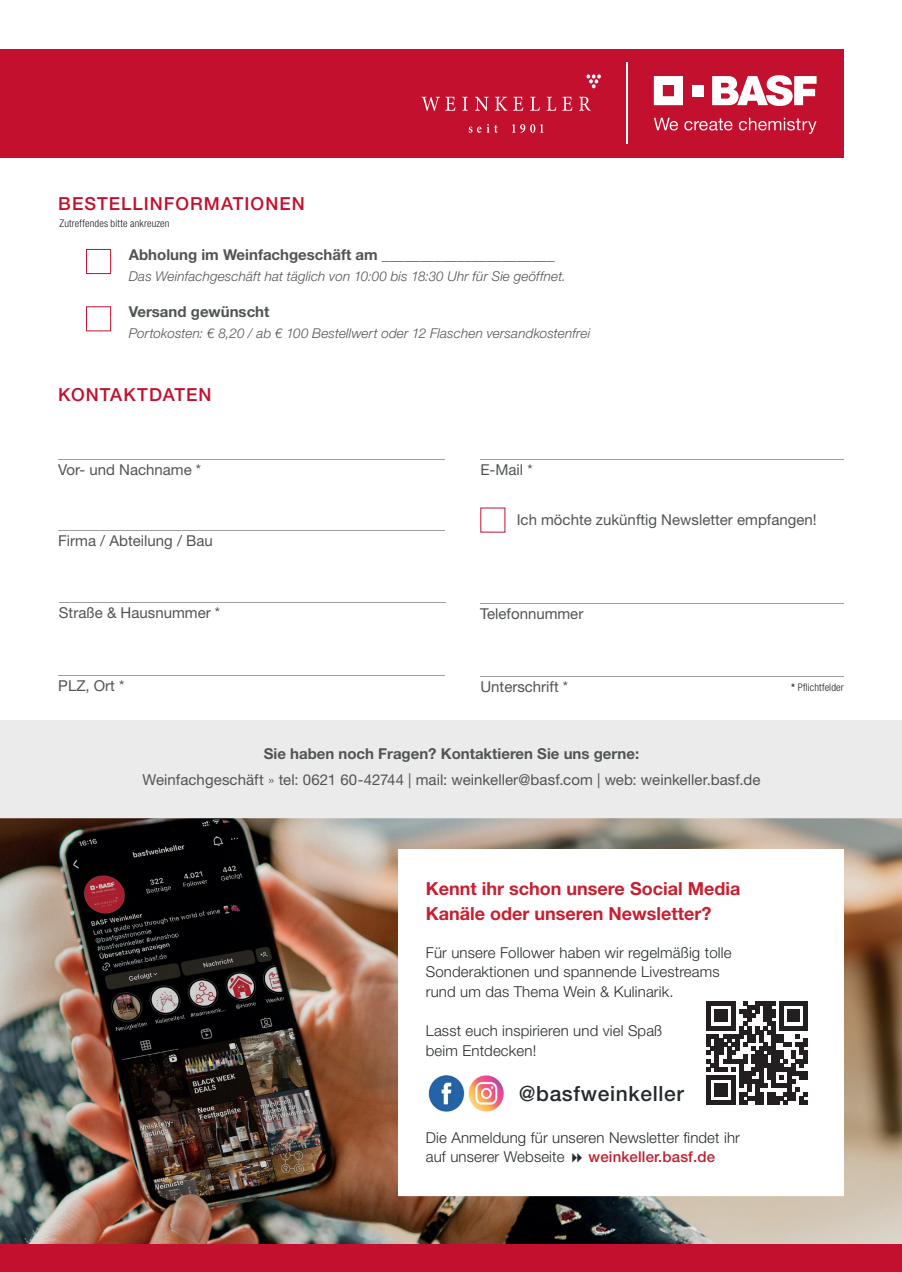
<style>
.page{position:relative;width:902px;height:1272px;background:#fff}
.page>*{position:absolute;margin:0;border:0;box-sizing:border-box;transform-origin:0 0}
.t1{font:500 21px "Helvetica Neue LT Std";letter-spacing:.03em;color:#252a2d}
.t2{font:700 18px/25.5px "Helvetica Neue LT Std";color:#c71f30}
.t3{font:500 18px "Helvetica Neue LT Std";letter-spacing:.06em;color:#c3102e}
.t4{font:15px/25.5px "Helvetica Neue LT Std";color:#515455;text-align:center}
.t5{font:300 15px/19.5px "Helvetica Neue LT Std";letter-spacing:.01em;color:#262b2d}
.t6{font:700 15px "Helvetica Neue LT Std";color:#515455}
.t7{font:500 15px "Helvetica Neue LT Std";letter-spacing:.01em;color:#c11f31}
.t8{font:italic 300 13.5px "Helvetica Neue LT Std";letter-spacing:.01em;color:#515455}
.t9{font:300 condensed 10.5px "Helvetica Neue LT Std";letter-spacing:.015em;color:#1b1f22}
.s1{font-weight:500}
.s2{font-weight:700}
.s3{font-weight:300}
</style>
<div class="page">
<div style="left:0;top:1240px;width:901px;height:31px;background:#c3102e"></div>
<div style="left:86px;top:249px;width:25px;height:25px;border:1px solid #c3102e"></div>
<div style="left:86px;top:306px;width:25px;height:25px;border:1px solid #c3102e"></div>
<div style="left:1px;top:49px;width:842px;height:108px;background:#c3102e"></div>
<svg style="left:653px;top:76px;width:30px;height:29px"></svg>
<div style="left:692px;top:85px;width:11px;height:11px;background:#fff"></div>
<svg style="left:712px;top:75px;width:104px;height:31px"></svg>
<svg style="left:654px;top:118px;width:24px;height:12px"></svg>
<svg style="left:684px;top:118px;width:48px;height:12px"></svg>
<svg style="left:738px;top:118px;width:78px;height:16px"></svg>
<hr style="left:626px;top:62px;width:1px;height:82px;background:#fff">
<svg style="left:468px;top:124px;width:29px;height:9px"></svg>
<svg style="left:512px;top:124px;width:31px;height:9px"></svg>
<svg style="left:421px;top:97px;width:34px;height:14px"></svg>
<svg style="left:462px;top:97px;width:5px;height:14px"></svg>
<svg style="left:475px;top:97px;width:13px;height:14px"></svg>
<svg style="left:495px;top:97px;width:12px;height:14px"></svg>
<svg style="left:513px;top:97px;width:10px;height:14px"></svg>
<svg style="left:530px;top:97px;width:10px;height:14px"></svg>
<svg style="left:546px;top:97px;width:10px;height:14px"></svg>
<svg style="left:562px;top:97px;width:10px;height:14px"></svg>
<svg style="left:579px;top:97px;width:11px;height:14px"></svg>
<svg style="left:586px;top:74px;width:15px;height:14px"></svg>
<hr style="left:58px;top:458px;width:386px;height:1px;background:#9e9fa3">
<hr style="left:58px;top:530px;width:386px;height:1px;background:#9e9fa3">
<hr style="left:59px;top:602px;width:386px;height:1px;background:#9e9fa3">
<hr style="left:58px;top:675px;width:386px;height:1px;background:#9e9fa3">
<hr style="left:480px;top:603px;width:363px;height:1px;background:#9e9fa3">
<hr style="left:480px;top:458px;width:363px;height:1px;background:#9e9fa3">
<hr style="left:480px;top:676px;width:363px;height:1px;background:#9e9fa3">
<img style="left:0;top:818px;width:901px;height:425px">
<div style="left:398px;top:849px;width:445px;height:347px;background:#fff"></div>
<img style="left:428px;top:1075px;width:76px;height:36px">
<svg style="left:706px;top:1001px;width:101px;height:103px"></svg>
<div style="left:0;top:720px;width:901px;height:98px;background:#ebebec"></div>
<p class="t3" style="left:58px;top:193px;width:248px">BESTELLINFORMATIONEN</p>
<p class="t6" style="left:129px;top:245px;width:427px">Abholung im Weinfachgeschäft am _______________________</p>
<p class="t8" style="left:129px;top:268px;width:438px">Das Weinfachgeschäft hat täglich von 10:00 bis 18:30 Uhr für Sie geöffnet.</p>
<p class="t6" style="left:129px;top:302px;width:142px">Versand gewünscht</p>
<p class="t8" style="left:129px;top:325px;width:463px">Portokosten: € 8,20 / ab € 100 Bestellwert oder 12 Flaschen versandkostenfrei</p>
<p class="t9" style="left:59px;top:217px;width:112px">Zutreffendes bitte ankreuzen</p>
<p class="t3" style="left:58px;top:383px;width:155px">KONTAKTDATEN</p>
<p class="t4" style="left:58px;top:456px;width:144px">Vor- und Nachname *</p>
<p class="t4" style="left:58px;top:528px;width:156px">Firma / Abteilung / Bau</p>
<p class="t4" style="left:59px;top:600px;width:163px">Straße &amp; Hausnummer *</p>
<p class="t4" style="left:58px;top:673px;width:68px">PLZ, Ort *</p>
<p class="t4" style="left:480px;top:456px;width:54px">E-Mail *</p>
<p class="t4" style="left:516px;top:507px;width:301px">Ich möchte zukünftig Newsletter empfangen!</p>
<p class="t4" style="left:480px;top:600px;width:105px">Telefonnummer</p>
<p class="t4" style="left:480px;top:674px;width:89px">Unterschrift *</p>
<p class="t9" style="left:791px;top:681px;width:54px"><span class="s1">*</span> Pflichtfelder</p>
<p class="t4" style="left:142px;top:741px;width:619px"><span class="s2">Sie haben noch Fragen? Kontaktieren Sie uns gerne:<br></span>Weinfachgeschäft <span class="s3">»</span> tel: 0621 60-42744 | mail: weinkeller@basf.com | web: weinkeller.basf.de</p>
<p class="t2" style="left:426px;top:875px;width:316px">Kennt ihr schon unsere Social Media<br>Kanäle oder unseren Newsletter?</p>
<p class="t5" style="left:426px;top:942px;width:307px">Für unsere Follower haben wir regelmäßig tolle<br>Sonderaktionen und spannende Livestreams rund um das Thema Wein &amp; Kulinarik.</p>
<p class="t5" style="left:426px;top:1020px;width:238px">Lasst euch inspirieren und viel Spaß beim Entdecken!</p>
<h1 class="t1" style="left:518px;top:1080px;width:166px">@basfweinkeller</h1>
<p class="t5" style="left:426px;top:1127px;width:316px">Die Anmeldung für unseren Newsletter findet ihr auf unserer Webseite</p>
<p class="t7" style="left:588px;top:1147px;width:128px">weinkeller.basf.de</p>
</div>
